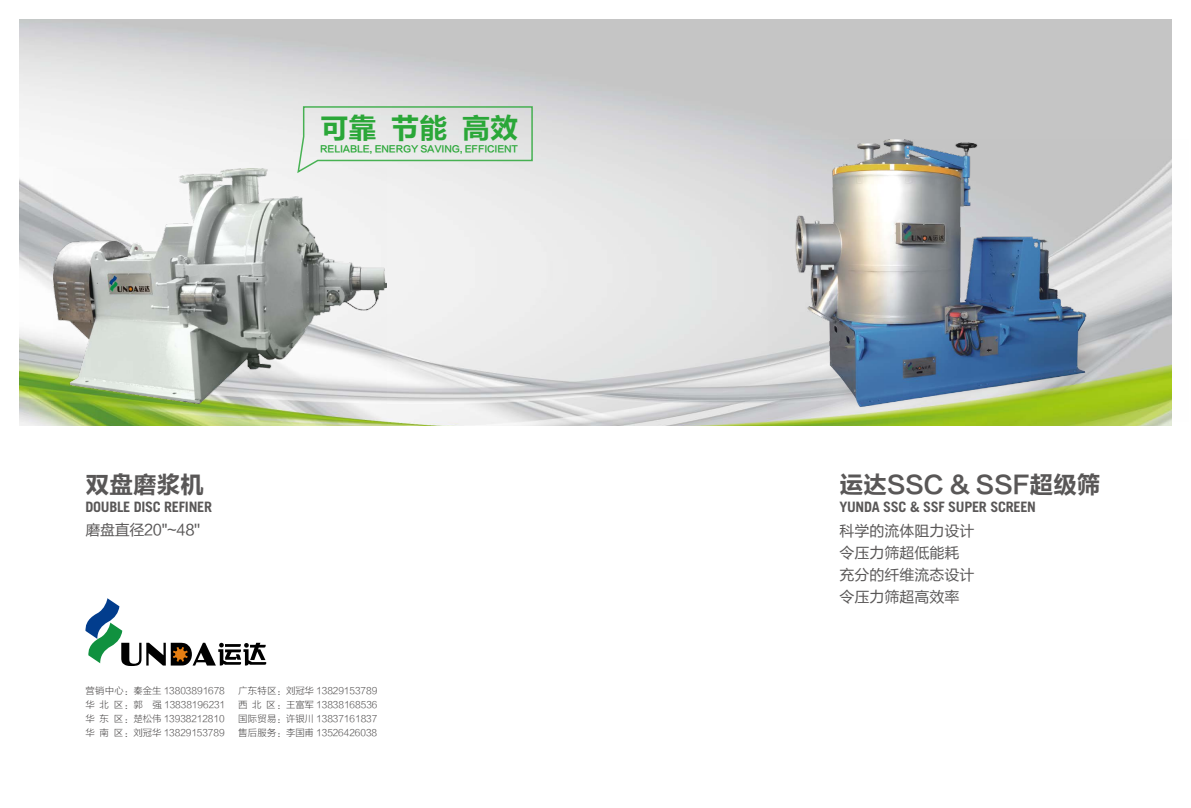
<style>
.page{position:relative;width:1191px;height:808px;background:#fff}
.page>*{position:absolute;margin:0;border:0;box-sizing:border-box;transform-origin:0 0}
.t1{font:28.6px "FZLTCHJW GB1 0";color:#2aa738}
.t2{font:24.2px "FZLTCHJW GB1 0";letter-spacing:-.02em;color:#595757}
.t3{font:15px/22px "FZLTHK GBK1 0";color:#595757}
.t4{font:15px "FZLTHK GBK1 0";letter-spacing:-.02em;color:#595757}
.t5{font:700 14.4px "Trade Gothic";letter-spacing:-.02em;color:#595757}
.t6{font:9.5px/14px "FZLTXHK";letter-spacing:-.02em;color:#595757;text-align:justify}
.t7{font:9px "FZLTCHJW GB1 0";letter-spacing:-.02em;color:#2aa738}
</style>
<div class="page">
<img style="left:20px;top:20px;width:1151px;height:405px">
<svg style="left:85px;top:598px;width:182px;height:68px"></svg>
<img style="left:53px;top:169px;width:334px;height:235px">
<svg style="left:296px;top:105px;width:237px;height:69px;background:#dee4df"></svg>
<img style="left:769px;top:140px;width:403px;height:282px">
<h1 class="t1" style="left:320px;top:112px;width:200px">可靠 节能 高效</h1>
<p class="t7" style="left:320px;top:144px;width:199px">RELIABLE, ENERGY SAVING, EFFICIENT</p>
<h2 class="t2" style="left:85px;top:471px;width:120px">双盘磨浆机</h2>
<h3 class="t5" style="left:85px;top:498px;width:128px">DOUBLE DISC REFINER</h3>
<h3 class="t4" style="left:85px;top:521px;width:116px">磨盘直径20''~48''</h3>
<p class="t6" style="left:85px;top:684px;width:141px">营销中心：秦金生 13803891678华 北 区：郭 强 13838196231华 东 区：楚松伟 13938212810华 南 区：刘冠华 13829153789</p>
<p class="t6" style="left:238px;top:684px;width:141px">广东特区：刘冠华 13829153789西 北 区：王富军 13838168536国际贸易：许银川 13837161837售后服务：李国甫 13526426038</p>
<h2 class="t2" style="left:839px;top:471px;width:263px">运达SSC &amp; SSF超级筛</h2>
<h3 class="t5" style="left:839px;top:498px;width:198px">YUNDA SSC &amp; SSF SUPER SCREEN</h3>
<h3 class="t3" style="left:839px;top:520px;width:136px">科学的流体阻力设计令压力筛超低能耗充分的纤维流态设计令压力筛超高效率</h3>
</div>
